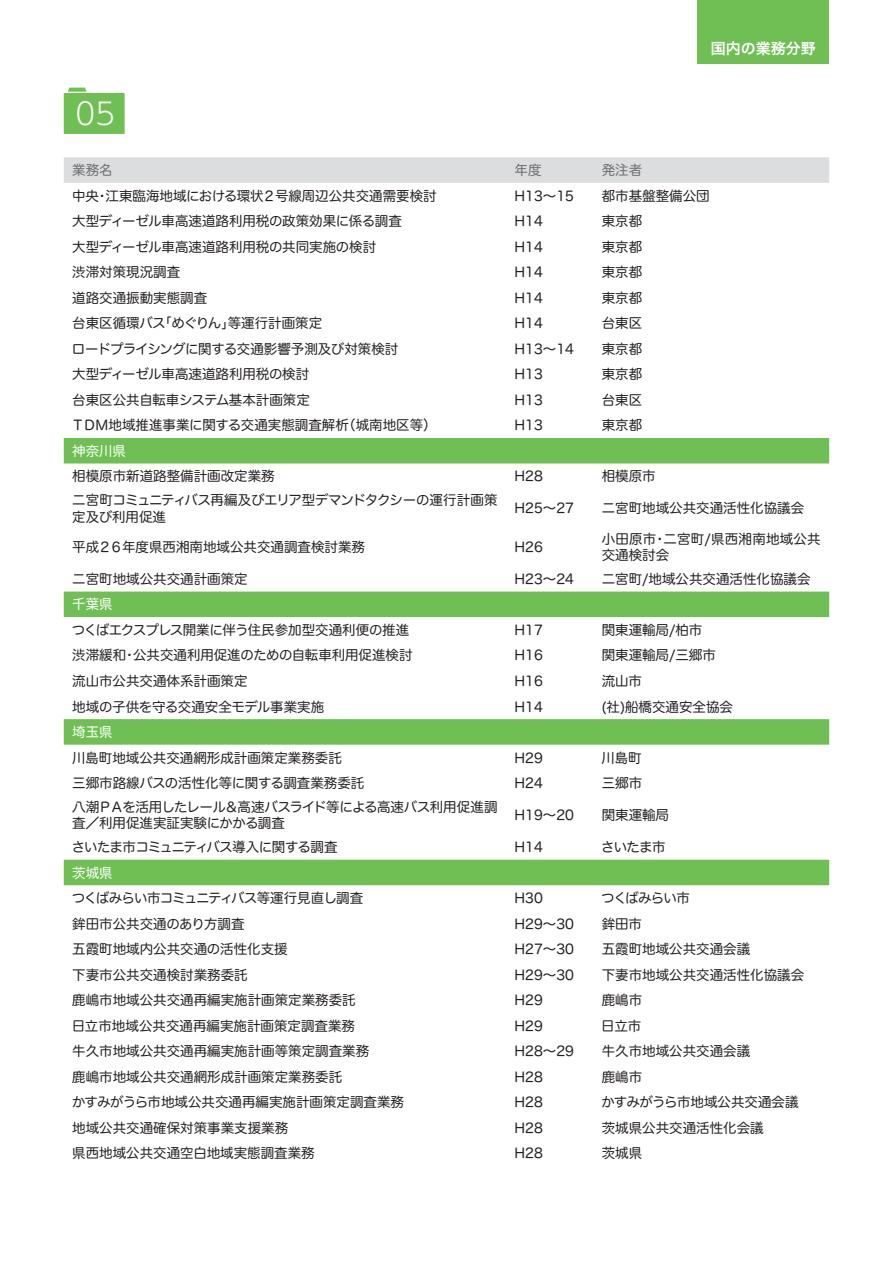
<style>
.page{position:relative;width:893px;height:1263px;background:#fff}
.page>*{position:absolute;margin:0;border:0;box-sizing:border-box;transform-origin:0 0}
.t1{font:300 30px "UD Shin Go Pro";color:#fff}
.t2{font:15px "Hiragino Sans W6";color:#fff}
.表中１{font:13.5px/16.5px "Hira Maru Pro N W4";color:#231f20}
.表中１-2{font:13.5px/16.5px "Hira Maru Pro N W4";letter-spacing:-.03em;color:#231f20}
.表中１-3{font:13.5px "Hira Maru Pro N W4";letter-spacing:-.025em;color:#231f20}
.表中１-4{font:13.5px "Hira Maru Pro N W4";letter-spacing:-.06em;color:#231f20}
.表中１-5{font:13.5px "Hira Maru Pro N W4";letter-spacing:-.055em;color:#231f20}
.表中１-6{font:13.5px "Hira Maru Pro N W4";letter-spacing:-.02em;color:#231f20}
.表中１-7{font:13.5px "Hira Maru Pro N W4";color:#fff}
.t3{font:13.5px "Hira Maru Pro N W4";color:#6c6d70}
.表中１-8{font:13.5px "Hira Maru Pro N W4";letter-spacing:-.065em;color:#231f20}
</style>
<div class="page">
<div style="left:64px;top:157px;width:765px;height:26px;background:#dcdddf"></div>
<svg style="left:64px;top:88px;width:61px;height:46px;background:#7cc463"></svg>
<div style="left:697px;top:0;width:132px;height:64px;background:#6fbf54"></div>
<svg style="left:64px;top:438px;width:765px;height:307px"></svg>
<div style="left:64px;top:860px;width:765px;height:25px;background:#6fbf54"></div>
<p class="t1" style="left:76px;top:89px;width:41px">05</p>
<p class="t3" style="left:72px;top:158px;width:42px">業務名</p>
<p class="t3" style="left:514px;top:158px;width:28px">年度</p>
<p class="t3" style="left:602px;top:158px;width:42px">発注者</p>
<p class="t2" style="left:711px;top:35px;width:106px">国内の業務分野</p>
<p class="表中１" style="left:72px;top:187px;width:366px">中央・江東臨海地域における環状２号線周辺公共交通需要検討</p>
<p class="表中１" style="left:514px;top:187px;width:61px">H13～15</p>
<p class="表中１" style="left:602px;top:187px;width:109px">都市基盤整備公団</p>
<p class="表中１" style="left:72px;top:212px;width:331px">大型ディーゼル車高速道路利用税の政策効果に係る調査</p>
<p class="表中１" style="left:514px;top:212px;width:30px">H14</p>
<p class="表中１" style="left:602px;top:212px;width:42px">東京都</p>
<p class="表中１" style="left:72px;top:238px;width:305px">大型ディーゼル車高速道路利用税の共同実施の検討</p>
<p class="表中１" style="left:514px;top:238px;width:30px">H14</p>
<p class="表中１" style="left:602px;top:238px;width:42px">東京都</p>
<p class="表中１" style="left:72px;top:263px;width:109px">渋滞対策現況調査</p>
<p class="表中１" style="left:514px;top:263px;width:30px">H14</p>
<p class="表中１" style="left:602px;top:263px;width:42px">東京都</p>
<p class="表中１" style="left:72px;top:289px;width:136px">道路交通振動実態調査</p>
<p class="表中１" style="left:514px;top:289px;width:30px">H14</p>
<p class="表中１" style="left:602px;top:289px;width:42px">東京都</p>
<p class="表中１" style="left:72px;top:314px;width:252px">台東区循環バス「めぐりん」等運行計画策定</p>
<p class="表中１" style="left:514px;top:314px;width:30px">H14</p>
<p class="表中１" style="left:602px;top:314px;width:42px">台東区</p>
<p class="表中１-2" style="left:72px;top:340px;width:328px">ロードプライシングに関する交通影響予測及び対策検討</p>
<p class="表中１" style="left:514px;top:340px;width:61px">H13～14</p>
<p class="表中１" style="left:602px;top:340px;width:42px">東京都</p>
<p class="表中１" style="left:72px;top:365px;width:238px">大型ディーゼル車高速道路利用税の検討</p>
<p class="表中１" style="left:514px;top:365px;width:30px">H13</p>
<p class="表中１" style="left:602px;top:365px;width:42px">東京都</p>
<p class="表中１" style="left:72px;top:391px;width:239px">台東区公共自転車システム基本計画策定</p>
<p class="表中１" style="left:514px;top:391px;width:30px">H13</p>
<p class="表中１" style="left:602px;top:391px;width:42px">台東区</p>
<p class="表中１" style="left:71px;top:416px;width:367px">ＴＤＭ地域推進事業に関する交通実態調査解析（城南地区等）</p>
<p class="表中１" style="left:514px;top:416px;width:30px">H13</p>
<p class="表中１" style="left:602px;top:416px;width:42px">東京都</p>
<p class="表中１-7" style="left:72px;top:439px;width:55px">神奈川県</p>
<p class="表中１" style="left:72px;top:467px;width:204px">相模原市新道路整備計画改定業務</p>
<p class="表中１" style="left:514px;top:467px;width:30px">H28</p>
<p class="表中１" style="left:602px;top:467px;width:55px">相模原市</p>
<p class="表中１-2" style="left:72px;top:491px;width:427px">二宮町コミュニティバス再編及びエリア型デマンドタクシーの運行計画策定及び利用促進</p>
<p class="表中１" style="left:514px;top:499px;width:61px">H25～27</p>
<p class="表中１" style="left:602px;top:499px;width:204px">二宮町地域公共交通活性化協議会</p>
<p class="表中１" style="left:72px;top:538px;width:294px">平成２６年度県西湘南地域公共交通調査検討業務</p>
<p class="表中１" style="left:514px;top:538px;width:30px">H26</p>
<p class="表中１" style="left:602px;top:529px;width:221px">小田原市・二宮町/県西湘南地域公共交通検討会</p>
<p class="表中１" style="left:72px;top:570px;width:177px">二宮町地域公共交通計画策定</p>
<p class="表中１" style="left:514px;top:570px;width:61px">H23～24</p>
<p class="表中１" style="left:602px;top:570px;width:210px">二宮町/地域公共交通活性化協議会</p>
<p class="表中１-7" style="left:72px;top:593px;width:42px">千葉県</p>
<p class="表中１-3" style="left:72px;top:618px;width:339px">つくばエクスプレス開業に伴う住民参加型交通利便の推進</p>
<p class="表中１" style="left:514px;top:621px;width:30px">H17</p>
<p class="表中１" style="left:602px;top:621px;width:102px">関東運輸局/柏市</p>
<p class="表中１" style="left:72px;top:646px;width:342px">渋滞緩和・公共交通利用促進のための自転車利用促進検討</p>
<p class="表中１" style="left:514px;top:646px;width:30px">H16</p>
<p class="表中１" style="left:602px;top:646px;width:116px">関東運輸局/三郷市</p>
<p class="表中１" style="left:72px;top:672px;width:177px">流山市公共交通体系計画策定</p>
<p class="表中１" style="left:514px;top:672px;width:30px">H16</p>
<p class="表中１" style="left:602px;top:672px;width:42px">流山市</p>
<p class="表中１-6" style="left:72px;top:695px;width:253px">地域の子供を守る交通安全モデル事業実施</p>
<p class="表中１" style="left:514px;top:697px;width:30px">H14</p>
<p class="表中１" style="left:602px;top:697px;width:133px">(社)船橋交通安全協会</p>
<p class="表中１-7" style="left:72px;top:720px;width:42px">埼玉県</p>
<p class="表中１" style="left:72px;top:748px;width:271px">川島町地域公共交通網形成計画策定業務委託</p>
<p class="表中１" style="left:514px;top:748px;width:30px">H29</p>
<p class="表中１" style="left:601px;top:748px;width:42px">川島町</p>
<p class="表中１" style="left:72px;top:774px;width:294px">三郷市路線バスの活性化等に関する調査業務委託</p>
<p class="表中１" style="left:514px;top:774px;width:30px">H24</p>
<p class="表中１" style="left:602px;top:774px;width:42px">三郷市</p>
<p class="表中１-2" style="left:72px;top:798px;width:427px">八潮ＰＡを活用したレール＆高速バスライド等による高速バス利用促進調査／利用促進実証実験にかかる調査</p>
<p class="表中１" style="left:514px;top:806px;width:61px">H19～20</p>
<p class="表中１" style="left:602px;top:806px;width:69px">関東運輸局</p>
<p class="表中１-5" style="left:72px;top:835px;width:267px">さいたま市コミュニティバス導入に関する調査</p>
<p class="表中１" style="left:514px;top:838px;width:30px">H14</p>
<p class="表中１" style="left:601px;top:838px;width:66px">さいたま市</p>
<p class="表中１-7" style="left:72px;top:861px;width:42px">茨城県</p>
<p class="表中１-4" style="left:72px;top:886px;width:293px">つくばみらい市コミュニティバス等運行見直し調査</p>
<p class="表中１" style="left:514px;top:889px;width:30px">H30</p>
<p class="表中１-8" style="left:601px;top:886px;width:90px">つくばみらい市</p>
<p class="表中１" style="left:72px;top:914px;width:174px">鉾田市公共交通のあり方調査</p>
<p class="表中１" style="left:514px;top:914px;width:61px">H29～30</p>
<p class="表中１" style="left:602px;top:914px;width:42px">鉾田市</p>
<p class="表中１" style="left:72px;top:940px;width:217px">五霞町地域内公共交通の活性化支援</p>
<p class="表中１" style="left:514px;top:940px;width:61px">H27～30</p>
<p class="表中１" style="left:602px;top:940px;width:150px">五霞町地域公共交通会議</p>
<p class="表中１" style="left:72px;top:965px;width:177px">下妻市公共交通検討業務委託</p>
<p class="表中１" style="left:514px;top:965px;width:61px">H29～30</p>
<p class="表中１" style="left:602px;top:965px;width:204px">下妻市地域公共交通活性化協議会</p>
<p class="表中１" style="left:72px;top:991px;width:285px">鹿嶋市地域公共交通再編実施計画策定業務委託</p>
<p class="表中１" style="left:514px;top:991px;width:30px">H29</p>
<p class="表中１" style="left:602px;top:991px;width:42px">鹿嶋市</p>
<p class="表中１" style="left:72px;top:1016px;width:285px">日立市地域公共交通再編実施計画策定調査業務</p>
<p class="表中１" style="left:514px;top:1016px;width:30px">H29</p>
<p class="表中１" style="left:601px;top:1016px;width:42px">日立市</p>
<p class="表中１" style="left:72px;top:1042px;width:298px">牛久市地域公共交通再編実施計画等策定調査業務</p>
<p class="表中１" style="left:514px;top:1042px;width:61px">H28～29</p>
<p class="表中１" style="left:602px;top:1042px;width:150px">牛久市地域公共交通会議</p>
<p class="表中１" style="left:72px;top:1067px;width:271px">鹿嶋市地域公共交通網形成計画策定業務委託</p>
<p class="表中１" style="left:514px;top:1067px;width:30px">H28</p>
<p class="表中１" style="left:602px;top:1067px;width:42px">鹿嶋市</p>
<p class="表中１" style="left:72px;top:1093px;width:334px">かすみがうら市地域公共交通再編実施計画策定調査業務</p>
<p class="表中１" style="left:514px;top:1093px;width:30px">H28</p>
<p class="表中１" style="left:601px;top:1093px;width:199px">かすみがうら市地域公共交通会議</p>
<p class="表中１" style="left:72px;top:1118px;width:217px">地域公共交通確保対策事業支援業務</p>
<p class="表中１" style="left:514px;top:1118px;width:30px">H28</p>
<p class="表中１" style="left:602px;top:1118px;width:163px">茨城県公共交通活性化会議</p>
<p class="表中１" style="left:72px;top:1144px;width:244px">県西地域公共交通空白地域実態調査業務</p>
<p class="表中１" style="left:514px;top:1144px;width:30px">H28</p>
<p class="表中１" style="left:602px;top:1144px;width:42px">茨城県</p>
</div>
